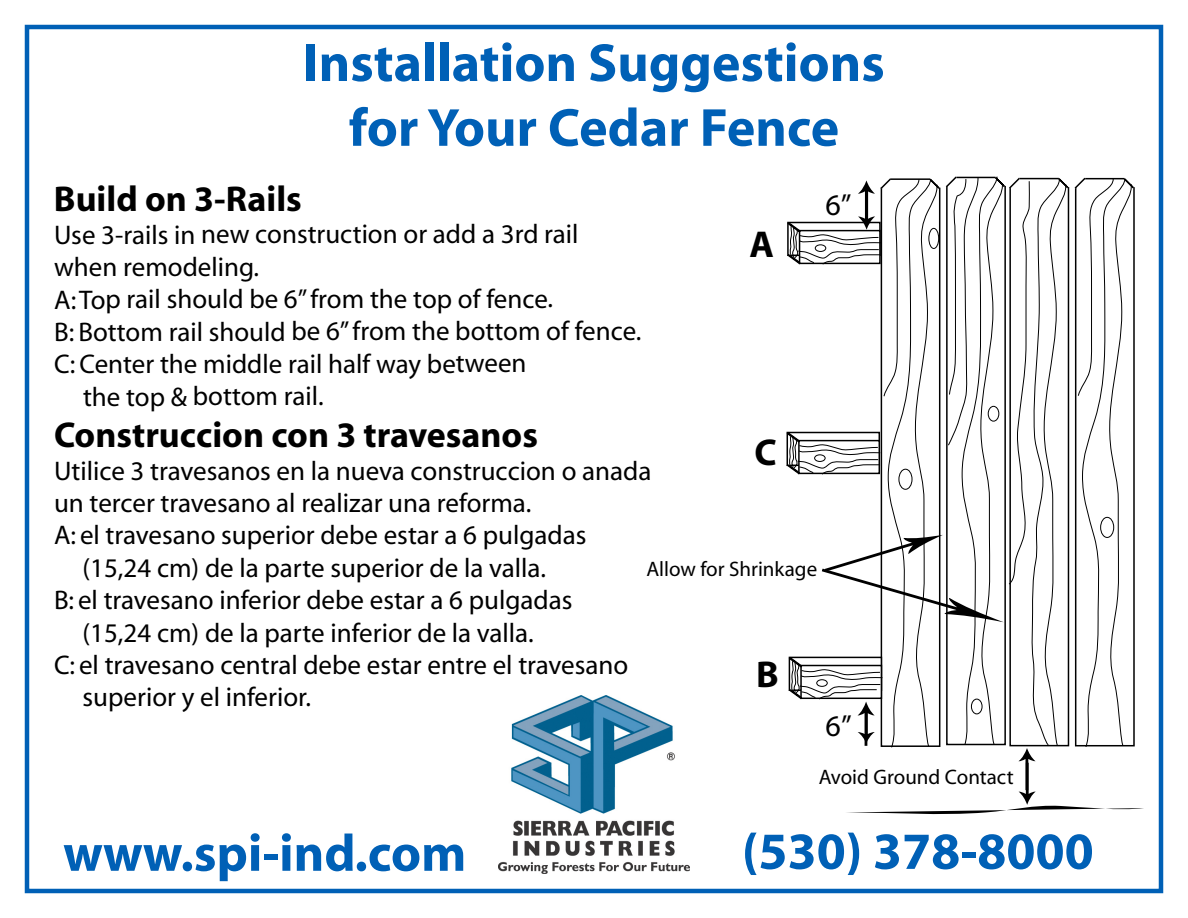
<style>
.page{position:relative;width:1188px;height:918px;background:#fff}
.page>*{position:absolute;margin:0;border:0;box-sizing:border-box;transform-origin:0 0}
.t1{font:700 54px/64.8px "Myriad";color:#0060b6;text-align:center}
.t2{font:700 52.5px "Myriad";color:#0060b6}
.t3{font:700 37.5px "Myriad";color:#000}
.t4{font:700 36px "Myriad";color:#000}
.t5{font:30px "Myriad";color:#000}
.t6{font:27px "Myriad";color:#000}
.t7{font:21px "Myriad";color:#000}
</style>
<div class="page">
<div style="left:25px;top:25px;width:1138px;height:868px;border:4px solid #0060b6"></div>
<img style="left:498px;top:696px;width:192px;height:177px">
<svg style="left:786px;top:176px;width:358px;height:639px"></svg>
<h1 class="t1" style="left:303px;top:32px;width:583px">Installation Suggestions for Your Cedar Fence</h1>
<h3 class="t4" style="left:54px;top:180px;width:250px">Build on 3-Rails</h3>
<p class="t6" style="left:54px;top:221px;width:526px">Use 3-rails in new construction or add a 3rd rail</p>
<p class="t6" style="left:54px;top:254px;width:207px">when remodeling.</p>
<p class="t6" style="left:54px;top:286px;width:501px">A: Top rail should be 6” from the top of fence.</p>
<p class="t6" style="left:54px;top:318px;width:589px">B: Bottom rail should be 6” from the bottom of fence.</p>
<p class="t6" style="left:54px;top:350px;width:474px">C: Center the middle rail half way between</p>
<p class="t6" style="left:83px;top:383px;width:242px">the top &amp; bottom rail.</p>
<h3 class="t4" style="left:54px;top:417px;width:485px">Construccion con 3 travesanos</h3>
<p class="t6" style="left:54px;top:457px;width:599px">Utilice 3 travesanos en la nueva construccion o anada</p>
<p class="t6" style="left:54px;top:490px;width:479px">un tercer travesano al realizar una reforma.</p>
<p class="t6" style="left:54px;top:522px;width:534px">A: el travesano superior debe estar a 6 pulgadas</p>
<p class="t6" style="left:83px;top:554px;width:465px">(15,24 cm) de la parte superior de la valla.</p>
<p class="t6" style="left:54px;top:587px;width:520px">B: el travesano inferior debe estar a 6 pulgadas</p>
<p class="t6" style="left:83px;top:619px;width:453px">(15,24 cm) de la parte inferior de la valla.</p>
<p class="t6" style="left:54px;top:652px;width:576px">C: el travesano central debe estar entre el travesano</p>
<p class="t6" style="left:83px;top:684px;width:230px">superior y el inferior.</p>
<h3 class="t3" style="left:749px;top:225px;width:26px">A</h3>
<h3 class="t3" style="left:755px;top:433px;width:24px">C</h3>
<p class="t7" style="left:646px;top:559px;width:172px">Allow for Shrinkage</p>
<h3 class="t3" style="left:756px;top:655px;width:24px">B</h3>
<p class="t5" style="left:825px;top:190px;width:28px">6”</p>
<p class="t5" style="left:826px;top:711px;width:28px">6”</p>
<p class="t7" style="left:819px;top:766px;width:196px">Avoid Ground Contact</p>
<h2 class="t2" style="left:63px;top:826px;width:405px">www.spi-ind.com</h2>
<h2 class="t2" style="left:742px;top:824px;width:353px">(530) 378-8000</h2>
</div>
